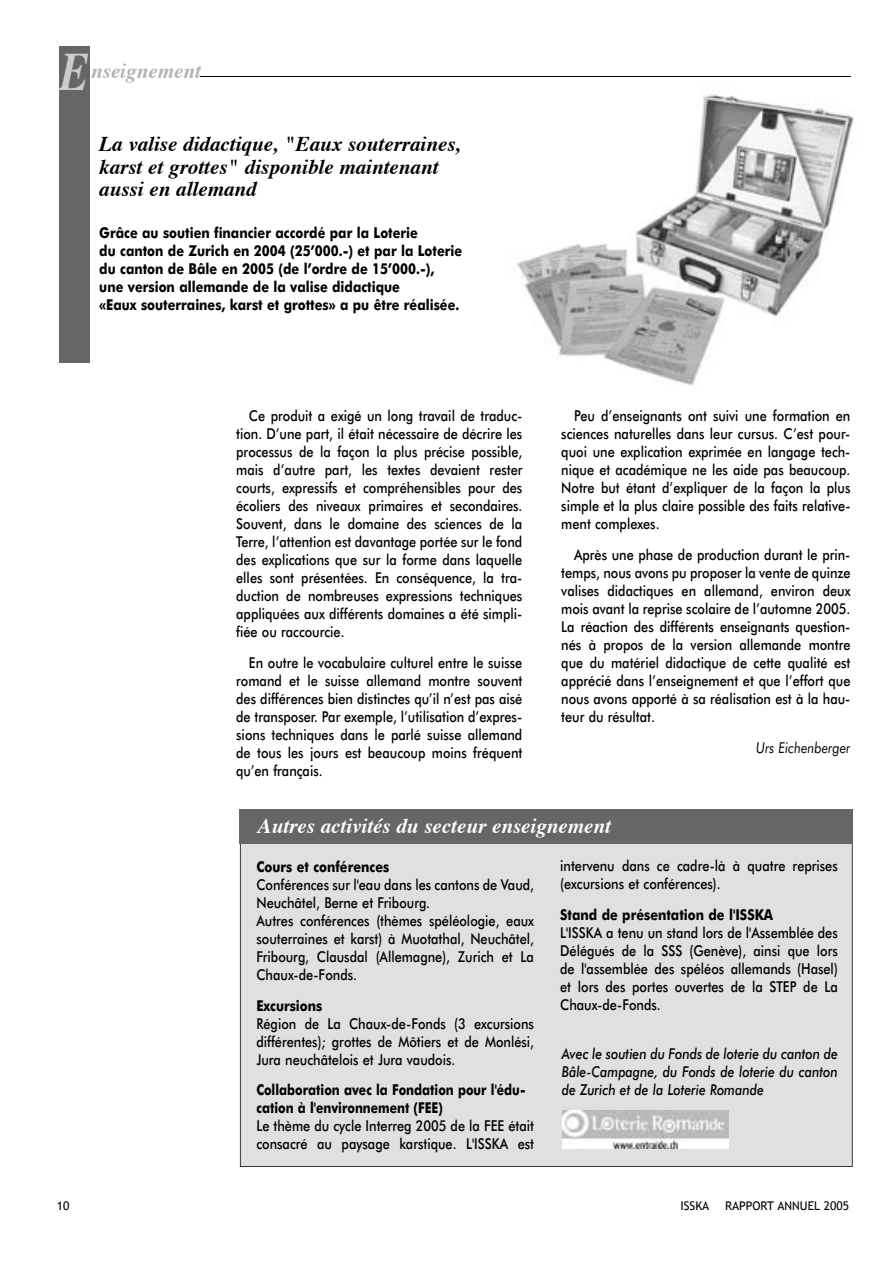
<style>
.page{position:relative;width:893px;height:1263px;background:#fff}
.page>*{position:absolute;margin:0;border:0;box-sizing:border-box;transform-origin:0 0}
.t1{font:italic 700 54px "Times";color:#ccc;scale:.8 1}
.t2{font:italic 700 21px/22.5px "Times";color:#000}
.t3{font:italic 700 21px "Times";color:#fff}
.t4{font:italic 700 21px "Times";color:#b3b3b3}
.t5{font:500 15px/18px "Futura BT";color:#000;text-align:justify;scale:.85 1}
.t6{font:700 15px/18px "Futura BT";color:#000;scale:.85 1}
.t7{font:italic 500 15px/18px "Futura BT";color:#000;text-align:justify;scale:.85 1}
.t8{font:700 15px/18px "Futura BT";color:#000;scale:.81 1}
.t9{font:italic 15px "Futura BT";color:#000;scale:.85 1}
.t10{font:12px "Trebuchet MS";color:#000}
</style>
<div class="page">
<div style="left:240px;top:844px;width:613px;height:323px;background:#e0e0e0"></div>
<div style="left:240px;top:810px;width:613px;height:34px;background:#666"></div>
<hr style="left:200px;top:77px;width:650px;height:1px;background:#000">
<div style="left:60px;top:46px;width:30px;height:316px;background:#666"></div>
<hr style="left:201px;top:76px;width:649px;height:1px;background:#000">
<img style="left:517px;top:94px;width:338px;height:292px">
<img style="left:562px;top:1110px;width:166px;height:38px">
<h1 class="t1" style="left:60px;top:37px;width:38px">E</h1>
<h2 class="t4" style="left:91px;top:57px;width:111px">nseignement</h2>
<h2 class="t2" style="left:99px;top:134px;width:363px">La valise didactique, "Eaux souterraines, karst et grottes" disponible maintenant aussi en allemand</h2>
<p class="t6" style="left:99px;top:224px;width:429px">Grâce au soutien financier accordé par la Loterie<br>du canton de Zurich en 2004 (25’000.-) et par la Loterie du canton de Bâle en 2005 (de l’ordre de 15’000.-),<br>une version allemande de la valise didactique<br>«Eaux souterraines, karst et grottes» a pu être réalisée.</p>
<p class="t5" style="left:236px;top:407px;width:338px;text-indent:13px">Ce produit a exigé un long travail de traduc&shy;tion. D’une part, il était nécessaire de décrire les processus de la façon la plus précise possible, mais d’autre part, les textes devaient rester courts, expressifs et compréhensibles pour des écoliers des niveaux primaires et secondaires.<br>Souvent, dans le domaine des sciences de la Terre, l’attention est davantage portée sur le fond des explications que sur la forme dans laquelle elles sont présentées. En conséquence, la tra&shy;duction de nombreuses expressions techniques appliquées aux différents domaines a été simpli&shy;fiée ou raccourcie.</p>
<p class="t5" style="left:236px;top:653px;width:338px;text-indent:13px">En outre le vocabulaire culturel entre le suisse romand et le suisse allemand montre souvent des différences bien distinctes qu’il n’est pas aisé de transposer. Par exemple, l’utilisation d’expres&shy;sions techniques dans le parlé suisse allemand de tous les jours est beaucoup moins fréquent qu’en français.</p>
<p class="t5" style="left:561px;top:407px;width:342px;text-indent:13px">Peu d’enseignants ont suivi une formation en sciences naturelles dans leur cursus. C’est pour&shy;quoi une explication exprimée en langage tech&shy;nique et académique ne les aide pas beaucoup.<br>Notre but étant d’expliquer de la façon la plus simple et la plus claire possible des faits relative&shy;ment complexes.</p>
<p class="t5" style="left:561px;top:546px;width:342px;text-indent:13px">Après une phase de production durant le prin&shy;temps, nous avons pu proposer la vente de quinze valises didactiques en allemand, environ deux mois avant la reprise scolaire de l’automne 2005.<br>La réaction des différents enseignants question&shy;nés à propos de la version allemande montre que du matériel didactique de cette qualité est apprécié dans l’enseignement et que l’effort que nous avons apporté à sa réalisation est à la hau&shy;teur du résultat.</p>
<p class="t9" style="left:756px;top:738px;width:112px">Urs Eichenberger</p>
<h2 class="t3" style="left:258px;top:812px;width:355px">Autres activités du secteur enseignement</h2>
<p class="t6" style="left:256px;top:857px;width:158px">Cours et conférences</p>
<p class="t5" style="left:256px;top:875px;width:328px;text-align:left">Conférences sur l'eau dans les cantons de Vaud, Neuchâtel, Berne et Fribourg.<br>Autres conférences (thèmes spéléologie, eaux souterraines et karst) à Muotathal, Neuchâtel, Fribourg, Clausdal (Allemagne), Zurich et La Chaux-de-Fonds.</p>
<p class="t6" style="left:256px;top:996px;width:79px">Excursions</p>
<p class="t5" style="left:256px;top:1014px;width:328px">Région de La Chaux-de-Fonds (3 excursions différentes); grottes de Môtiers et de Monlési, Jura neuchâtelois et Jura vaudois.</p>
<p class="t8" style="left:256px;top:1081px;width:334px">Collaboration avec la Fondation pour l'édu&shy;cation à l'environnement (FEE)</p>
<p class="t5" style="left:256px;top:1117px;width:328px">Le thème du cycle Interreg 2005 de la FEE était consacré au paysage karstique. L'ISSKA est</p>
<p class="t5" style="left:560px;top:856px;width:328px">intervenu dans ce cadre-là à quatre reprises (excursions et conférences).</p>
<p class="t6" style="left:560px;top:905px;width:252px">Stand de présentation de l'ISSKA</p>
<p class="t5" style="left:560px;top:923px;width:328px">L'ISSKA a tenu un stand lors de l'Assemblée des Délégués de la SSS (Genève), ainsi que lors de l'assemblée des spéléos allemands (Hasel) et lors des portes ouvertes de la STEP de La Chaux-de-Fonds.</p>
<p class="t7" style="left:562px;top:1044px;width:326px">Avec le soutien du Fonds de loterie du canton de Bâle-Campagne, du Fonds de loterie du canton de Zurich et de la Loterie Romande</p>
<p class="t10" style="left:57px;top:1199px;width:14px">10</p>
<p class="t10" style="left:680px;top:1198px;width:30px">ISSKA</p>
<p class="t10" style="left:725px;top:1198px;width:125px">RAPPORT ANNUEL 2005</p>
</div>
